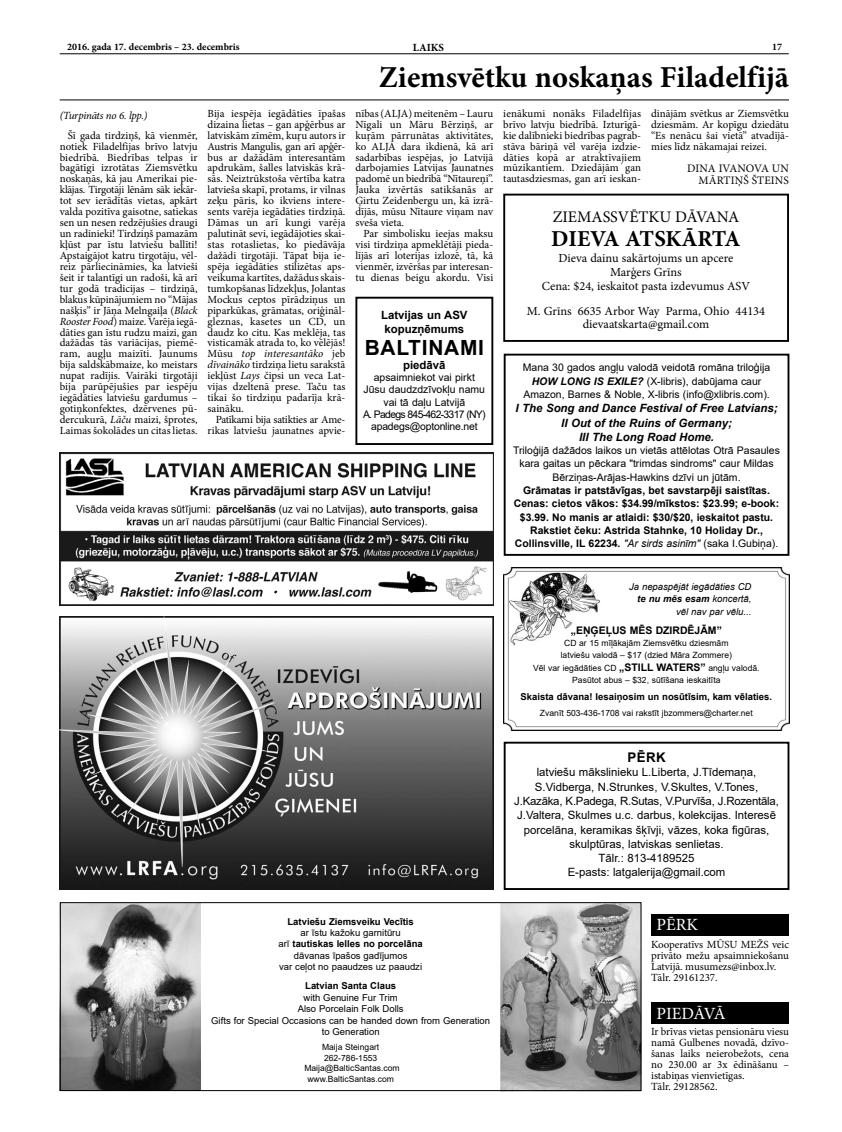
<style>
.page{position:relative;width:842px;height:1132px;background:#fff}
.page>*{position:absolute;margin:0;border:0;box-sizing:border-box;transform-origin:0 0}
.t1{font:700 30.4px "Minion Pro";color:#000}
.t2{font:700 22.8px "Minion Pro";letter-spacing:-.015em;color:#000}
.t3{font:700 20.9px "Arial";letter-spacing:.035em;color:#000}
.t4{font:17.1px "Minion Pro";letter-spacing:-.02em;color:#fff}
.t5{font:17.1px "Minion Pro";color:#fff}
.t6{font:16.1px "Minion Pro";color:#000}
.t7{font:700 13.3px "Arial";color:#000}
.t8{font:12.4px/14.3px "Minion Pro";color:#000;text-align:center}
.t9{font:11.4px/14.2px "Arial";color:#000;text-align:center}
.t10{font:italic 700 11.4px/14.2px "Arial";color:#000;text-align:center}
.t11{font:700 11.4px/13.3px "Arial";color:#000}
.t12{font:11.4px/11.4px "Minion Pro";letter-spacing:.01em;color:#000;text-align:right}
.t13{font:10.9px/10.9px "Minion Pro";letter-spacing:-.005em;color:#000;text-align:justify}
.t14{font:italic 10.9px "Minion Pro";letter-spacing:-.025em;color:#000}
.t15{font:700 10.9px "Minion Pro";color:#000}
.t16{font:10.4px/12.3px "Arial";color:#000;text-align:center}
.t17{font:700 10.4px/13.3px "Arial";color:#000;text-align:center}
.t18{font:700 10px "Minion Pro";color:#000}
.t19{font:9.5px/11.4px "Arial";color:#000;text-align:center}
.t20{font:700 9.5px "Arial";color:#000}
.t21{font:italic 9.5px/12.4px "Arial";color:#000;text-align:right}
.t22{font:8.6px/12.3px "Arial";color:#000;text-align:center}
.s1{font-style:italic}
.s2{font-weight:700;font-style:italic}
.s3{font-weight:400;font-style:italic}
.s4{font-weight:400}
.s5{font-weight:700}
.s6{font-weight:700;font-size:10.4px}
</style>
<div class="page">
<hr style="left:60px;top:53px;width:728px;height:1px;background:#000">
<div style="left:503px;top:741px;width:286px;height:148px;border:2px solid #000"></div>
<img style="left:60px;top:616px;width:433px;height:273px">
<img style="left:60px;top:452px;width:433px;height:153px">
<div style="left:650px;top:914px;width:138px;height:21px;background:#000"></div>
<div style="left:650px;top:1002px;width:138px;height:21px;background:#000"></div>
<div style="left:355px;top:296px;width:138px;height:149px;border:2px solid #000"></div>
<img style="left:503px;top:567px;width:285px;height:162px">
<img style="left:508px;top:572px;width:92px;height:73px">
<img style="left:62px;top:904px;width:138px;height:184px">
<img style="left:500px;top:904px;width:141px;height:187px">
<div style="left:60px;top:902px;width:581px;height:188px;border:1px solid #000"></div>
<div style="left:503px;top:353px;width:286px;height:202px;border:2px solid #000"></div>
<div style="left:503px;top:193px;width:285px;height:149px;border:2px solid #000"></div>
<hr style="left:60px;top:99px;width:728px;height:1px;background:#000">
<p class="t18" style="left:67px;top:43px;width:174px">2016. ga da 17. decembris – 23. decembris</p>
<p class="t15" style="left:412px;top:43px;width:33px">LAIKS</p>
<p class="t18" style="left:771px;top:43px;width:11px">17</p>
<p class="t14" style="left:60px;top:111px;width:89px">(Turpināts no 6. lpp.)</p>
<p class="t13" style="left:60px;top:130px;width:139px;text-indent:8px">Šī gada tirdziņš, kā vienmēr, notiek Filadelfijas brīvo latvju biedrībā. Biedrības telpas ir bagātīgi izrotātas Ziemsvētku noskaņās, kā jau Amerikai pie - klājas. Tirgotāji lēnām sāk ie kār&shy;tot sev ierādītās vietas, apkārt valda pozitīva gaisotne, satiekas sen un nesen redzējušies draugi un radinieki! Tirdziņš pamazām kļūst par īstu latviešu ballīti!<br>Apstaigājot katru tirgotāju, vēl&shy;reiz pārliecināmies, ka latvieši šeit ir talantīgi un radoši, kā arī tur godā tradicijas – tirdziņā, blakus kūpinājumiem no “Mājas našķis” ir Jāņa Melngaiļa (<span class="s1">Black Rooster Food</span>) maize. Varēja iegā&shy;dāties gan īstu rudzu maizi, gan dažādas tās variācijas, piemē&shy;ram, augļu maizīti. Jaunums bija saldskābmaize, ko meistars nupat radījis. Vairāki tirgotāji bija parūpējušies par iespēju iegā dāties latviešu gardumus – gotiņkonfektes, dzērvenes pū - der cukurā, <span class="s1">Lāču</span> maizi, šprotes, Laimas šokolādes un citas lietas.</p>
<p class="t13" style="left:207px;top:109px;width:139px">Bija iespēja iegādāties īpašas dizaina lietas – gan apģērbus ar latviskām zīmēm, kuŗu autors ir Austris Mangulis, gan arī ap ģēr&shy;bus ar dažādām interesantām apdrukām, šalles latviskās krā&shy;sās. Neiztrūkstoša vērtība katra latvieša skapī, protams, ir vilnas zeķu pāris, ko ikviens intere&shy;sents varēja iegādāties tirdziņā.<br>Dāmas un arī kungi varēja palutināt sevi, iegādājoties skai&shy;stas rotaslietas, ko piedāvāja dažādi tirgotāji. Tāpat bija ie - spēja iegādāties stilizētas aps&shy;veikuma kartītes, dažādus skais&shy;tumkopšanas līdzekļus, Jolantas Mockus ceptos pīrādziņus un piparkūkas, grāmatas, oriģināl&shy;gleznas, kasetes un CD, un daudz ko citu. Kas meklēja, tas visticamāk atrada to, ko vēlējās!<br>Mūsu <span class="s1">top interesantāko</span> jeb <span class="s1">dīvaināko</span> tirdziņa lietu sarakstā iekļūst <span class="s1">Lays</span> čipsi un veca Lat&shy;vijas dzeltenā prese. Taču tas tikai šo tirdziņu padarīja krā&shy;saināku.</p>
<p class="t13" style="left:207px;top:414px;width:139px;text-align:right">Patīkami bija satikties ar Ame - rikas latviešu jaunatnes apvie-</p>
<h1 class="t1" style="left:378px;top:64px;width:411px">Ziemsvētku noskaņas Filadelfijā</h1>
<p class="t13" style="left:355px;top:109px;width:139px">nības (ALJA) meitenēm – Lauru Nīgali un Māru Bērziņš, ar kuŗām pārrunātas aktivitātes, ko ALJA dara ikdienā, kā arī sadarbības iespējas, jo Latvijā darbojamies Latvijas Jaunatnes padomē un biedrībā “Nītaureņi”.<br>Jauka izvērtās satikšanās ar Ģirtu Zeidenbergu un, kā izrā&shy;dījās, mūsu Nītaure viņam nav sveša vieta.</p>
<p class="t13" style="left:355px;top:229px;width:139px;text-indent:8px">Par simbolisku ieejas maksu visi tirdziņa apmeklētāji pieda&shy;lījās arī loterijas izlozē, tā, kā vienmēr, izvēršas par interesan&shy;tu dienas beigu akordu. Visi</p>
<p class="t11" style="left:381px;top:308px;width:88px">Latvijas un ASV kopuzņēmums</p>
<h3 class="t3" style="left:364px;top:336px;width:121px">BALTINAMI</h3>
<p class="t11" style="left:403px;top:358px;width:44px">piedāvā</p>
<p class="t16" style="left:363px;top:371px;width:124px">apsaimniekot vai pirkt<br>Jūsu daudzdzīvokļu namu vai tā daļu Latvijā<br>A. Padegs 845-462-3317 (NY) apadegs@optonline.net</p>
<p class="t13" style="left:503px;top:109px;width:139px">ienākumi nonāks Filadelfijas brīvo latvju biedrībā. Izturīgā&shy;kie dalībnieki biedrības pagrab&shy;stāva bāriņā vēl varēja izdzie&shy;dāties kopā ar atraktīvajiem mūzikantiem. Dziedājām gan tautasdziesmas, gan arī ieskan-</p>
<p class="t13" style="left:650px;top:109px;width:139px">dinājām svētkus ar Ziemsvētku dziesmām. Ar kopīgu dziedātu “Es nenācu šai vietā” atva dī jā&shy;mies līdz nākamajai reizei.</p>
<p class="t12" style="left:686px;top:164px;width:103px">DINA IVANOVA UN<br>MĀRTIŅŠ ŠTEINS</p>
<h3 class="t6" style="left:552px;top:209px;width:188px">ZIEMASSVĒTKU DĀVANA</h3>
<h2 class="t2" style="left:551px;top:229px;width:191px">DIEVA ATSKĀRTA</h2>
<p class="t8" style="left:541px;top:251px;width:210px">Dieva dainu sakārtojums un apcere<br>Marģers Grīns<br>Cena: $24, ieskaitot pasta izdevumus ASV</p>
<p class="t8" style="left:526px;top:305px;width:240px;line-height:13.3px">M. Grīns 6635 Arbor Way Parma, Ohio 44134 dievaatskarta@gmail.com</p>
<p class="t16" style="left:522px;top:361px;width:249px;line-height:13.3px">Mana 30 gados angļu valodā veidotā romāna triloģija<br><span class="s2">HOW LONG IS EXILE?</span> (X-libris), dabūjama caur<br>Amazon, Barnes &amp; Noble, X-libris (info@xlibris.com).</p>
<p class="t10" style="left:515px;top:401px;width:263px">I The Song and Dance Festival of Free Latvians;<br>II Out of the Ruins of Germany;<br>III The Long Road Home.</p>
<p class="t16" style="left:513px;top:443px;width:268px;line-height:13.3px">Triloģijā dažādos laikos un vietās attēlotas Otrā Pasaules kara gaitas un pēckara "trimdas sindroms" caur Mildas<br>Bērziņas-Arājas-Hawkins dzīvi un jūtām.</p>
<p class="t17" style="left:513px;top:483px;width:267px">Grāmatas ir patstāvīgas, bet savstarpēji saistītas.<br>Cenas: cietos vākos: $34.99/mīkstos: $23.99; e-book: $3.99. No manis ar atlaidi: $30/$20, ieskaitot pastu.<br>Rakstiet čeku: Astrida Stahnke, 10 Holiday Dr., Collinsville, IL 62234. <span class="s3">"Ar sirds asinīm"</span> <span class="s4">(saka I.Gubiņa).</span></p>
<p class="t20" style="left:287px;top:915px;width:128px">Latviešu Ziemsveiku Vecītis</p>
<p class="t19" style="left:278px;top:926px;width:146px">ar īstu kažoku garnitūru<br>arī <span class="s5">tautiskas lelles no porcelāna </span>dāvanas īpašos gadījumos<br>var ceļot no paaudzes uz paaudzi</p>
<p class="t20" style="left:305px;top:980px;width:92px">Latvian Santa Claus</p>
<p class="t19" style="left:211px;top:991px;width:280px">with Genuine Fur Trim<br>Also Porcelain Folk Dolls<br>Gifts for Special Occasions can be handed down from Generation to Generation</p>
<p class="t22" style="left:304px;top:1041px;width:97px;line-height:10.4px">Maija Steingart<br>262-786-1553<br>Maija@BalticSantas.com www.BalticSantas.com</p>
<p class="t21" style="left:628px;top:580px;width:124px">Ja nepaspējāt iegādāties CD <span class="s5">te nu mēs esam</span> koncertā, vēl nav par vēlu...</p>
<p class="t17" style="left:570px;top:623px;width:152px">„EŅĢEĻUS MĒS DZIRDĒJĀM”</p>
<p class="t22" style="left:533px;top:636px;width:228px">CD ar 15 mīļākajām Ziemsvētku dziesmām<br>latviešu valodā – $17 (dzied Māra Zommere)<br>Vēl var iegādāties CD <span class="s6">„STILL WATERS”</span> angļu valodā.<br>Pasūtot abus – $32, sūtīšana ieskaitīta</p>
<p class="t20" style="left:520px;top:691px;width:253px">Skaista dāvana! Iesaiņosim un nosūtīsim, kam vēlaties.</p>
<p class="t22" style="left:539px;top:707px;width:214px">Zvanīt 503-436-1708 vai rakstīt jbzommers@charter.net</p>
<p class="t7" style="left:627px;top:750px;width:40px">PĒRK</p>
<p class="t9" style="left:514px;top:765px;width:266px">latviešu mākslinieku L.Liberta, J.Tīdemaņa, S.Vidberga, N.Strunkes, V.Skultes, V.Tones, J.Kazāka, K.Padega, R.Sutas, V.Purvīša, J.Rozentāla, J.Valtera, Skulmes u.c. darbus, kolekcijas. Interesē porcelāna, keramikas šķīvji, vāzes, koka figūras, skulptūras, latviskas senlietas.<br>Tālr.: 813-4189525<br>E-pasts: latgalerija@gmail.com</p>
<h3 class="t5" style="left:656px;top:917px;width:43px">PĒRK</h3>
<p class="t13" style="left:650px;top:939px;width:139px;text-align:left">Kooperatīvs MŪSU MEŽS veic privāto mežu apsaimniekošanu<br>Latvijā. musumezs@inbox.lv.<br>Tālr. 29161237.</p>
<h3 class="t4" style="left:656px;top:1005px;width:70px">PIEDĀVĀ</h3>
<p class="t13" style="left:650px;top:1026px;width:139px;text-align:left">Ir brīvas vietas pensionāru viesu namā Gulbenes novadā, dzīvo&shy;šanas laiks neierobežots, cena no 230.00 ar 3x ēdināšanu – istabiņas vienvietīgas.<br>Tālr. 29128562.</p>
</div>
